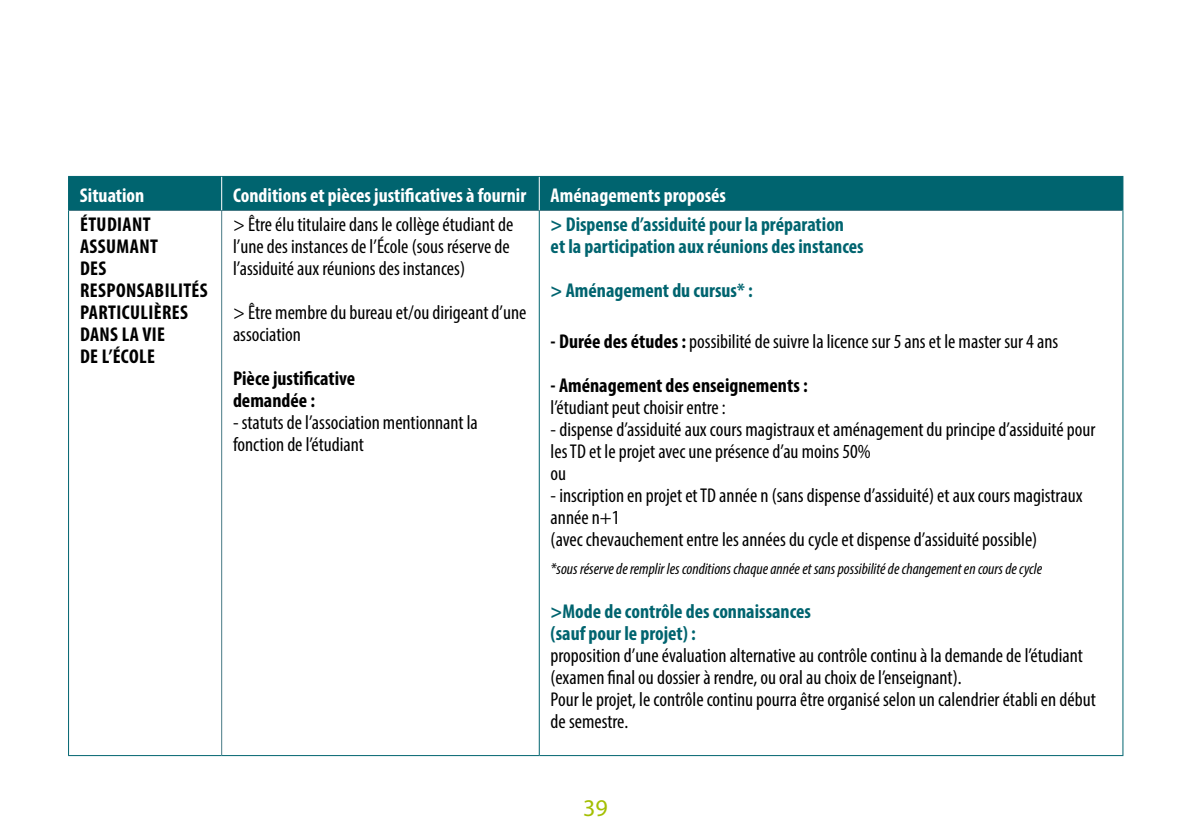
<style>
.page{position:relative;width:1191px;height:840px;background:#fff}
.page>*{position:absolute;margin:0;border:0;box-sizing:border-box;transform-origin:0 0}
.t1{font:24px "Myriad Pro";color:#a4bf03}
.t2{font:condensed 20px/22px "Myriad Pro";color:#000}
.t3{font:700 condensed 20px/22px "Myriad Pro";color:#00646f}
.t4{font:700 condensed 20px "Myriad Pro";color:#fff}
.t5{font:700 condensed 20px/22px "Myriad Pro";letter-spacing:.02em;color:#000}
.t6{font:700 condensed 20px/22px "Myriad Pro";color:#000}
.t7{font:italic condensed 16px "Myriad Pro";color:#000}
.s1{font-weight:700}
</style>
<div class="page">
<div style="left:69px;top:177px;width:1053px;height:33px;background:#00646f"></div>
<hr style="left:68px;top:176px;width:154px;height:1px;background:#00646f">
<hr style="left:68px;top:177px;width:1px;height:33px;background:#00646f">
<hr style="left:222px;top:176px;width:317px;height:1px;background:#00646f">
<hr style="left:539px;top:176px;width:584px;height:1px;background:#00646f">
<hr style="left:1122px;top:177px;width:1px;height:33px;background:#00646f">
<hr style="left:68px;top:210px;width:1px;height:544px;background:#00646f">
<hr style="left:539px;top:211px;width:1px;height:543px;background:#00646f">
<hr style="left:1122px;top:210px;width:1px;height:544px;background:#00646f">
<hr style="left:69px;top:210px;width:153px;height:1px;background:#477b86">
<hr style="left:222px;top:210px;width:317px;height:1px;background:#477b86">
<hr style="left:221px;top:211px;width:1px;height:543px;background:#477b86">
<hr style="left:539px;top:210px;width:583px;height:1px;background:#477b86">
<hr style="left:68px;top:754px;width:154px;height:1px;background:#00646f">
<hr style="left:222px;top:754px;width:317px;height:1px;background:#00646f">
<hr style="left:539px;top:754px;width:584px;height:1px;background:#00646f">
<hr style="left:221px;top:177px;width:1px;height:33px;background:#fff">
<hr style="left:539px;top:177px;width:1px;height:33px;background:#fff">
<p class="t4" style="left:80px;top:183px;width:66px">Situation</p>
<p class="t4" style="left:233px;top:183px;width:494px">Conditions et pièces justificatives à fournir Aménagements proposés</p>
<p class="t5" style="left:80px;top:213px;width:129px">ÉTUDIANT<br>ASSUMANT<br>DES<br>RESPONSABILITÉS<br>PARTICULIÈRES<br>DANS LA VIE<br>DE L’ÉCOLE</p>
<p class="t2" style="left:233px;top:213px;width:282px">&gt; Être élu titulaire dans le collège étudiant de l’une des instances de l’École (sous réserve de l’assiduité aux réunions des instances)</p>
<p class="t3" style="left:550px;top:213px;width:315px">&gt; Dispense d’assiduité pour la préparation<br>et la participation aux réunions des instances</p>
<p class="t3" style="left:550px;top:279px;width:203px">&gt; Aménagement du cursus* :</p>
<p class="t2" style="left:550px;top:330px;width:509px"><span class="s1">- Durée des études :</span> possibilité de suivre la licence sur 5 ans et le master sur 4 ans</p>
<p class="t6" style="left:550px;top:374px;width:258px">- Aménagement des enseignements :</p>
<p class="t2" style="left:550px;top:396px;width:177px">l’étudiant peut choisir entre :</p>
<p class="t2" style="left:550px;top:418px;width:546px">- dispense d’assiduité aux cours magistraux et aménagement du principe d’assiduité pour les TD et le projet avec une présence d’au moins 50%<br>ou</p>
<p class="t2" style="left:550px;top:484px;width:533px">- inscription en projet et TD année n (sans dispense d’assiduité) et aux cours magistraux année n+1<br>(avec chevauchement entre les années du cycle et dispense d’assiduité possible)</p>
<p class="t7" style="left:550px;top:558px;width:493px">*sous réserve de remplir les conditions chaque année et sans possibilité de changement en cours de cycle</p>
<p class="t3" style="left:550px;top:599px;width:262px">&gt;Mode de contrôle des connaissances (sauf pour le projet) :</p>
<p class="t2" style="left:550px;top:643px;width:546px">proposition d’une évaluation alternative au contrôle continu à la demande de l’étudiant (examen final ou dossier à rendre, ou oral au choix de l’enseignant).<br>Pour le projet, le contrôle continu pourra être organisé selon un calendrier établi en début de semestre.</p>
<p class="t2" style="left:233px;top:301px;width:295px">&gt; Être membre du bureau et/ou dirigeant d’une association</p>
<p class="t6" style="left:233px;top:367px;width:124px">Pièce justificative demandée :</p>
<p class="t2" style="left:233px;top:411px;width:246px">- statuts de l’association mentionnant la fonction de l’étudiant</p>
<p class="t1" style="left:583px;top:792px;width:26px">39</p>
</div>
